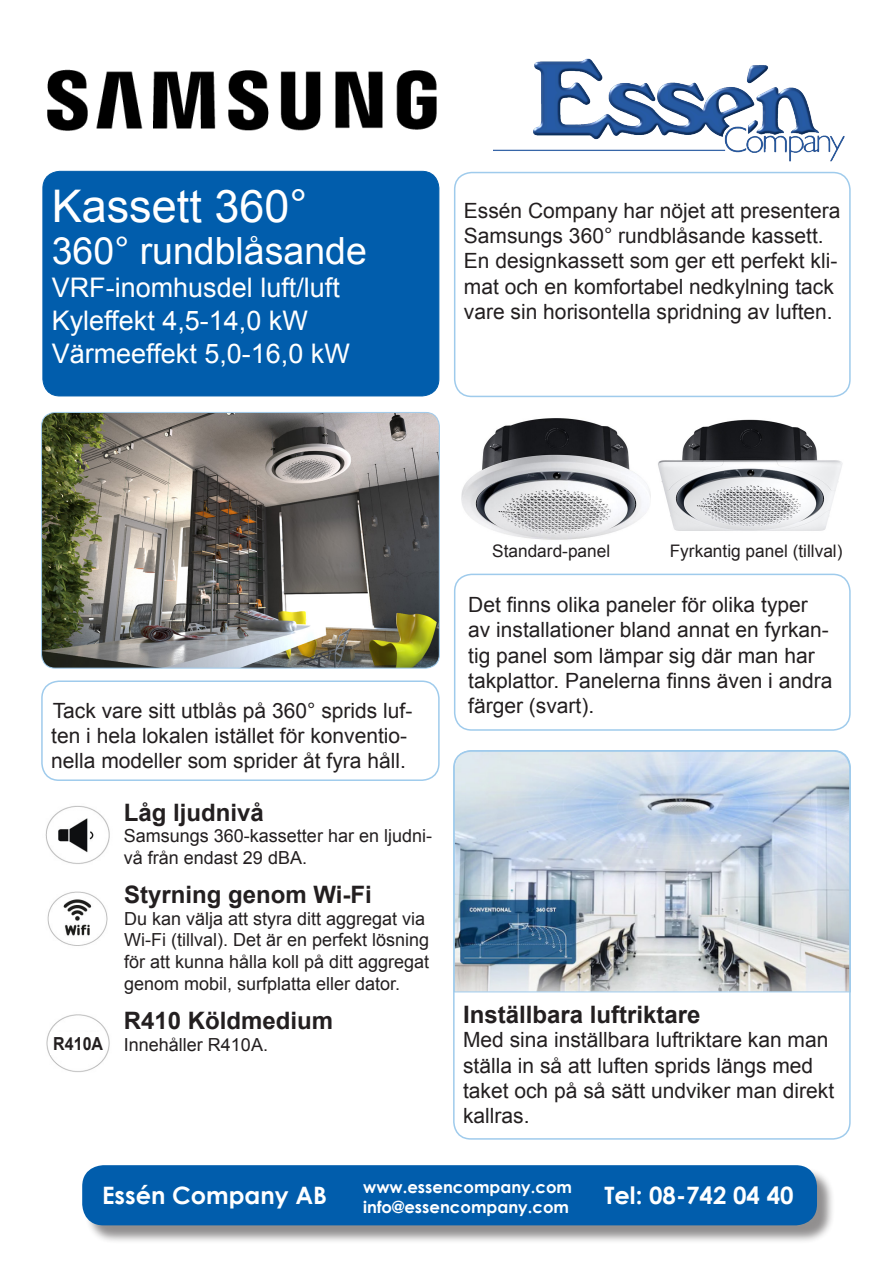
<style>
.page{position:relative;width:893px;height:1263px;background:#fff}
.page>*{position:absolute;margin:0;border:0;box-sizing:border-box;transform-origin:0 0}
.Produktnavn{font:45px "Arial";color:#fff}
.Produktnavn-2{font:37.5px "Arial";color:#fff}
.Produktnavn-3{font:27px "Arial";color:#fff}
.t1{font:700 24px "Arial";color:#231f20}
.t2{font:700 24px "Century Gothic";color:#fff}
.t3{font:21px/25.2px "Arial";color:#231f20}
.t4{font:18px/21.6px "Arial";color:#231f20}
.t5{font:700 18px "Arial";color:#231f20;scale:.89 1}
.t6{font:17.25px "Arial";color:#231f20}
.t7{font:700 16.5px "Century Gothic";color:#fff}
</style>
<div class="page">
<img style="left:461px;top:418px;width:190px;height:122px">
<img style="left:42px;top:412px;width:397px;height:256px">
<div style="left:41px;top:412px;width:399px;height:256px;border:1px solid #9fcbec;border-radius:14px"></div>
<div style="left:454px;top:172px;width:397px;height:225px;border:2px solid #9fcbec;border-radius:17px"></div>
<div style="left:43px;top:171px;width:396px;height:225px;background:#015dac;border-radius:17px"></div>
<div style="left:43px;top:171px;width:396px;height:225px;border:1px solid #015dab;border-radius:17px"></div>
<svg style="left:454px;top:750px;width:394px;height:242px;background:#bac7d4"></svg>
<img style="left:493px;top:58px;width:352px;height:118px">
<img style="left:658px;top:419px;width:185px;height:112px">
<div style="left:84px;top:1167px;width:752px;height:77px;background:#231f20;opacity:.5"></div>
<div style="left:82px;top:1165px;width:735px;height:60px;background:#015dac;border-radius:21px"></div>
<img style="left:45px;top:806px;width:65px;height:58px">
<img style="left:47px;top:891px;width:61px;height:55px">
<div style="left:41px;top:680px;width:399px;height:101px;border:2px solid #9fcbec;border-radius:17px"></div>
<div style="left:453px;top:750px;width:398px;height:390px;border:2px solid #9fcbec;border-radius:17px"></div>
<div style="left:454px;top:574px;width:397px;height:157px;border:2px solid #9fcbec;border-radius:17px"></div>
<img style="left:47px;top:69px;width:390px;height:62px">
<img style="left:46px;top:1014px;width:64px;height:58px">
<div style="left:51px;top:1032px;width:54px;height:22px;background:#fff"></div>
<p class="Produktnavn" style="left:52px;top:177px;width:257px">Kassett 360°</p>
<p class="Produktnavn-2" style="left:52px;top:226px;width:317px">360° rundblåsande</p>
<p class="Produktnavn-3" style="left:52px;top:270px;width:290px">VRF-inomhusdel luft/luft</p>
<p class="Produktnavn-3" style="left:52px;top:303px;width:258px">Kyleffekt 4,5-14,0 kW</p>
<p class="Produktnavn-3" style="left:52px;top:336px;width:300px">Värmeeffekt 5,0-16,0 kW</p>
<p class="t3" style="left:464px;top:198px;width:378px">Essén Company har nöjet att presentera Samsungs 360° rundblåsande kassett.<br>En designkassett som ger ett perfekt kli&shy;mat och en komfortabel nedkylning tack vare sin horisontella spridning av luften.</p>
<p class="t3" style="left:51px;top:698px;width:363px">Tack vare sitt utblås på 360° sprids luf&shy;ten i hela lokalen istället för konventio&shy;nella modeller som sprider åt fyra håll.</p>
<p class="t1" style="left:124px;top:796px;width:142px">Låg ljudnivå</p>
<p class="t4" style="left:124px;top:825px;width:310px">Samsungs 360-kassetter har en ljudni&shy;vå från endast 29 dBA.</p>
<p class="t1" style="left:124px;top:879px;width:249px">Styrning genom Wi-Fi</p>
<p class="t4" style="left:124px;top:908px;width:307px">Du kan välja att styra ditt aggregat via Wi-Fi (tillval). Det är en perfekt lösning för att kunna hålla koll på ditt aggregat genom mobil, surfplatta eller dator.</p>
<p class="t1" style="left:124px;top:1005px;width:211px">R410 Köldmedium</p>
<p class="t5" style="left:53px;top:1031px;width:58px">R410A</p>
<p class="t4" style="left:124px;top:1034px;width:146px">Innehåller R410A.</p>
<p class="t6" style="left:492px;top:539px;width:120px">Standard-panel</p>
<p class="t6" style="left:670px;top:539px;width:174px">Fyrkantig panel (tillval)</p>
<p class="t3" style="left:468px;top:592px;width:366px">Det finns olika paneler för olika typer av installationer bland annat en fyrkan&shy;tig panel som lämpar sig där man har takplattor. Panelerna finns även i andra färger (svart).</p>
<p class="t1" style="left:463px;top:998px;width:239px">Inställbara luftriktare</p>
<p class="t3" style="left:463px;top:1028px;width:373px">Med sina inställbara luftriktare kan man ställa in så att luften sprids längs med taket och på så sätt undviker man direkt kallras.</p>
<p class="t7" style="left:363px;top:1174px;width:210px">www.essencompany.com</p>
<p class="t7" style="left:363px;top:1194px;width:207px">info@essencompany.com</p>
<p class="t2" style="left:102px;top:1177px;width:227px">Essén Company AB</p>
<p class="t2" style="left:604px;top:1177px;width:191px">Tel: 08-742 04 40</p>
</div>
